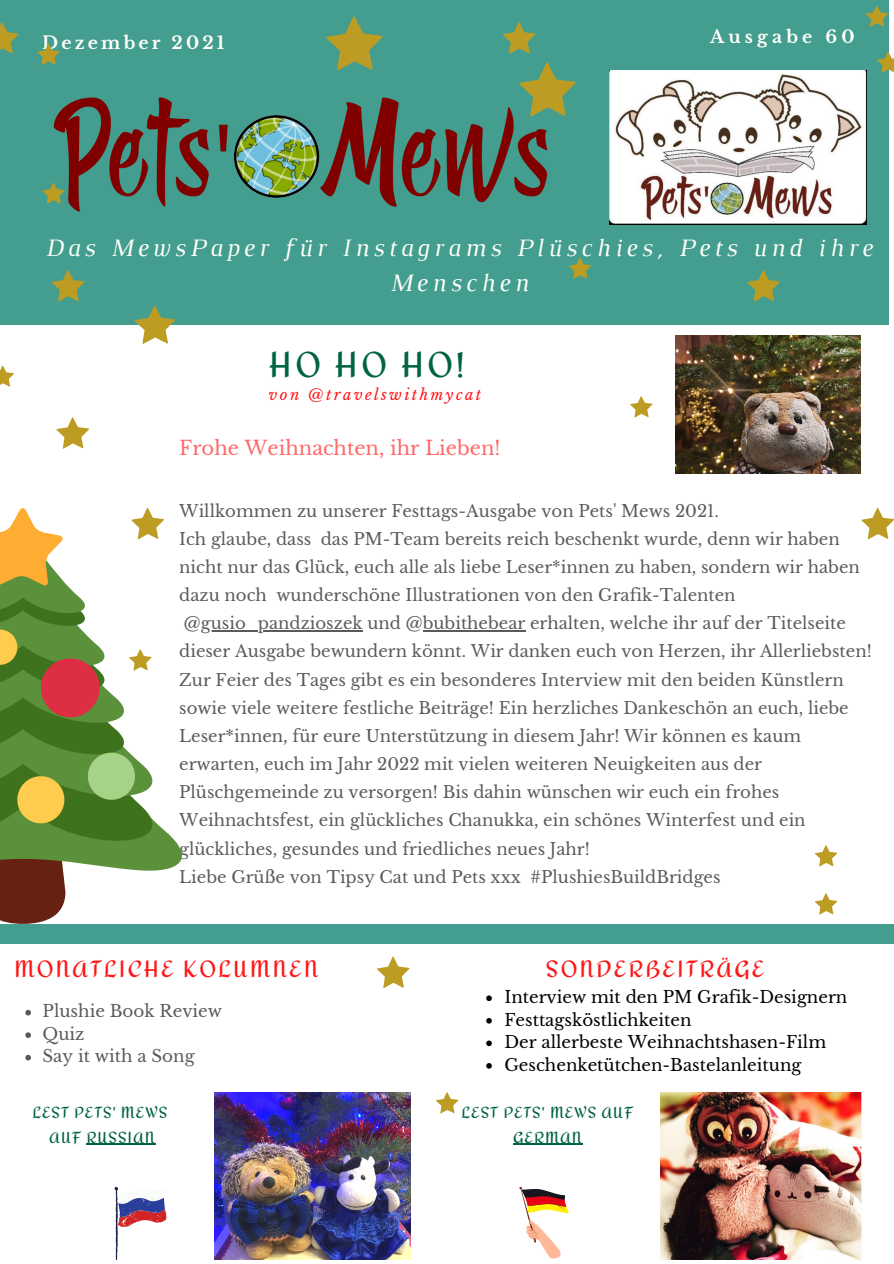
<style>
.page{position:relative;width:894px;height:1264px;background:#fff}
.page>*{position:absolute;margin:0;border:0;box-sizing:border-box;transform-origin:0 0}
.t1{font:35.85px "Redressed";color:#006344}
.t2{font:italic 25.5px/35px "Luthier";letter-spacing:.16em;color:#fffff9;text-align:center}
.t3{font:23.4px "Redressed";letter-spacing:.09em;color:#ff1616}
.t4{font:19.5px "Libre Baskerville";color:#ff1616}
.t5{font:700 17.4px "Libre Baskerville";letter-spacing:.18em;color:#fffff9}
.t6{font:700 17.4px "Libre Baskerville";letter-spacing:.24em;color:#fffff9}
.t7{font:16.65px/22.5px "Libre Baskerville";color:#000}
.t8{font:16.5px/28.2px "Libre Baskerville";color:#000}
.t9{font:15.9px/24.8px "Redressed";letter-spacing:.06em;color:#006344;text-align:center}
.t10{font:italic 14.85px "Libre Baskerville";letter-spacing:.16em;color:#ff1616}
</style>
<div class="page">
<div style="left:0;top:0;width:888px;height:325px;background:#439e8f"></div>
<div style="left:0;top:924px;width:893px;height:19px;background:#439e8f"></div>
<img style="left:609px;top:70px;width:256px;height:155px">
<svg style="left:519px;top:1186px;width:49px;height:73px"></svg>
<svg style="left:114px;top:1186px;width:52px;height:73px"></svg>
<hr style="left:201px;top:630px;width:161px;height:1px;background:#000">
<hr style="left:422px;top:630px;width:103px;height:1px;background:#000">
<img style="left:214px;top:1092px;width:196px;height:167px">
<img style="left:660px;top:1092px;width:201px;height:167px">
<img style="left:53px;top:97px;width:495px;height:115px">
<svg style="left:326px;top:16px;width:56px;height:54px"></svg>
<svg style="left:519px;top:62px;width:56px;height:54px"></svg>
<svg style="left:0;top:22px;width:19px;height:32px"></svg>
<svg style="left:52px;top:270px;width:32px;height:31px"></svg>
<svg style="left:502px;top:22px;width:33px;height:32px"></svg>
<svg style="left:37px;top:44px;width:23px;height:21px"></svg>
<svg style="left:42px;top:182px;width:23px;height:22px"></svg>
<svg style="left:865px;top:6px;width:22px;height:21px"></svg>
<svg style="left:877px;top:52px;width:16px;height:21px"></svg>
<svg style="left:747px;top:270px;width:32px;height:31px"></svg>
<svg style="left:569px;top:257px;width:22px;height:22px"></svg>
<img style="left:675px;top:335px;width:185px;height:138px">
<svg style="left:25px;top:1009px;width:6px;height:6px"></svg>
<svg style="left:25px;top:1032px;width:6px;height:5px"></svg>
<svg style="left:25px;top:1054px;width:6px;height:6px"></svg>
<hr style="left:86px;top:1143px;width:70px;height:1px;background:#006344">
<hr style="left:513px;top:1143px;width:69px;height:1px;background:#006344">
<svg style="left:134px;top:305px;width:41px;height:39px"></svg>
<svg style="left:56px;top:417px;width:33px;height:32px"></svg>
<svg style="left:861px;top:508px;width:32px;height:31px"></svg>
<svg style="left:0;top:508px;width:182px;height:415px"></svg>
<svg style="left:630px;top:396px;width:22px;height:21px"></svg>
<svg style="left:814px;top:845px;width:23px;height:21px"></svg>
<svg style="left:0;top:365px;width:14px;height:22px"></svg>
<svg style="left:436px;top:1092px;width:22px;height:21px"></svg>
<svg style="left:814px;top:893px;width:23px;height:21px"></svg>
<svg style="left:377px;top:956px;width:32px;height:32px"></svg>
<svg style="left:486px;top:995px;width:5px;height:6px"></svg>
<svg style="left:486px;top:1018px;width:5px;height:5px"></svg>
<svg style="left:486px;top:1040px;width:5px;height:6px"></svg>
<svg style="left:486px;top:1063px;width:5px;height:5px"></svg>
<p class="t5" style="left:42px;top:32px;width:184px">Dezember 2021</p>
<p class="t6" style="left:710px;top:26px;width:146px">Ausgabe 60</p>
<p class="t2" style="left:45px;top:232px;width:828px">Das MewsPaper für Instagrams Plüschies, Pets und ihre<br>Menschen</p>
<p class="t1" style="left:269px;top:344px;width:197px">HO HO HO!</p>
<p class="t10" style="left:269px;top:386px;width:214px">von @travelswithmycat</p>
<p class="t4" style="left:179px;top:436px;width:322px">Frohe Weihnachten, ihr Lieben!</p>
<p class="t8" style="left:179px;top:496px;width:693px">Willkommen zu unserer Festtags-Ausgabe von Pets' Mews 2021.<br>Ich glaube, dass das PM-Team bereits reich beschenkt wurde, denn wir haben nicht nur das Glück, euch alle als liebe Leser*innen zu haben, sondern wir haben dazu noch wunderschöne Illustrationen von den Grafik-Talenten @gusio_pandzioszek und @bubithebear erhalten, welche ihr auf der Titelseite dieser Ausgabe bewundern könnt. Wir danken euch von Herzen, ihr Allerliebsten!<br>Zur Feier des Tages gibt es ein besonderes Interview mit den beiden Künstlern sowie viele weitere festliche Beiträge! Ein herzliches Dankeschön an euch, liebe Leser*innen, für eure Unterstützung in diesem Jahr! Wir können es kaum erwarten, euch im Jahr 2022 mit vielen weiteren Neuigkeiten aus der Plüschgemeinde zu versorgen! Bis dahin wünschen wir euch ein frohes Weihnachtsfest, ein glückliches Chanukka, ein schönes Winterfest und ein glückliches, gesundes und friedliches neues Jahr!<br>Liebe Grüße von Tipsy Cat und Pets xxx #PlushiesBuildBridges</p>
<p class="t3" style="left:14px;top:955px;width:305px">MONATLICHE KOLUMNEN</p>
<p class="t3" style="left:545px;top:955px;width:220px">SONDERBEITRÄGE</p>
<p class="t7" style="left:43px;top:1000px;width:181px">Plushie Book Review<br>Quiz<br>Say it with a Song</p>
<p class="t7" style="left:504px;top:986px;width:344px">Interview mit den PM Grafik-Designern</p>
<p class="t7" style="left:504px;top:1008px;width:188px">Festtagsköstlichkeiten</p>
<p class="t7" style="left:504px;top:1031px;width:323px">Der allerbeste Weihnachtshasen-Film</p>
<p class="t7" style="left:504px;top:1053px;width:298px">Geschenketütchen-Bastelanleitung</p>
<p class="t9" style="left:32px;top:1099px;width:136px">LEST PETS' MEWS</p>
<p class="t9" style="left:49px;top:1124px;width:107px">AUF RUSSIAN</p>
<p class="t9" style="left:461px;top:1099px;width:173px">LEST PETS' MEWS AUF<br>GERMAN</p>
</div>
